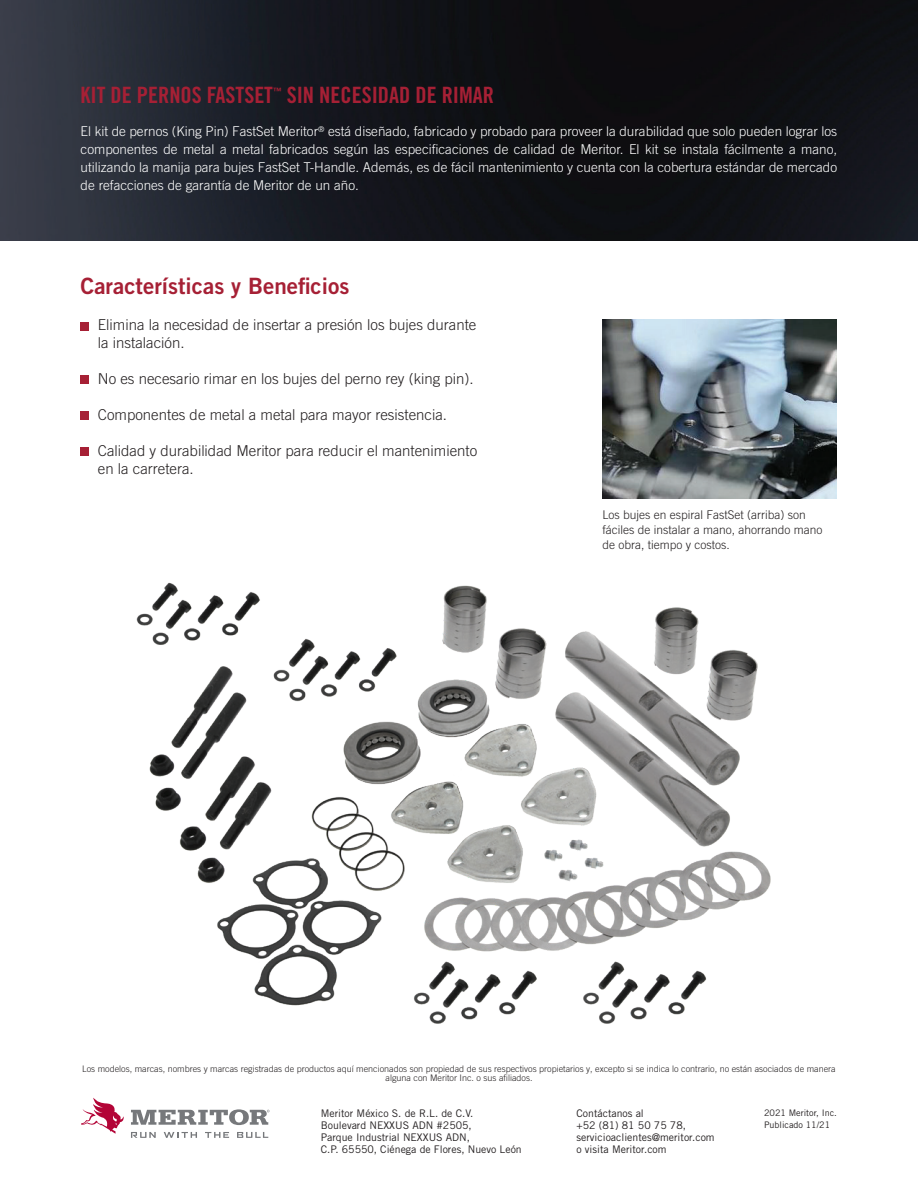
<style>
.page{position:relative;width:918px;height:1188px;background:#fff}
.page>*{position:absolute;margin:0;border:0;box-sizing:border-box;transform-origin:0 0}
.t1{font:22.5px "Trade Gothic LT Pro Bd Cn 20";color:#a62035}
.t2{font:22.5px "Trade Gothic LT Pro Bd 2";color:#a62035}
.t3{font:300 15px/18px "Trade Gothic LT Pro";color:#231f20}
.t4{font:300 13.5px/18px "Trade Gothic LT Pro";color:#fff;text-align:justify}
.t5{font:300 12px/15px "Trade Gothic LT Pro";color:#231f20}
.t6{font:10.5px/12px "Trade Gothic LT Pro";color:#231f20}
.t7{font:300 9px/9px "Trade Gothic LT Pro";color:#231f20;text-align:center}
.t8{font:9px/12px "Trade Gothic LT Pro";color:#231f20}
.t9{font:8.7px "Trade Gothic LT Pro Bd Cn 20";color:#a62035}
</style>
<div class="page">
<img style="left:0;top:0;width:918px;height:240px">
<svg style="left:81px;top:1098px;width:43px;height:36px"></svg>
<svg style="left:131px;top:1132px;width:25px;height:6px"></svg>
<svg style="left:164px;top:1132px;width:33px;height:6px"></svg>
<svg style="left:205px;top:1132px;width:24px;height:6px"></svg>
<svg style="left:237px;top:1132px;width:31px;height:6px"></svg>
<svg style="left:131px;top:1109px;width:139px;height:16px"></svg>
<div style="left:81px;top:322px;width:8px;height:8px;background:#a62035"></div>
<div style="left:81px;top:375px;width:8px;height:8px;background:#a62035"></div>
<div style="left:81px;top:411px;width:8px;height:9px;background:#a62035"></div>
<div style="left:81px;top:447px;width:8px;height:9px;background:#a62035"></div>
<img style="left:603px;top:320px;width:233px;height:179px">
<img style="left:136px;top:582px;width:635px;height:442px">
<h1 class="t1" style="left:81px;top:82px;width:194px">KIT DE PERNOS FASTSET</h1>
<p class="t9" style="left:273px;top:85px;width:10px">™</p>
<h1 class="t1" style="left:287px;top:82px;width:209px">SIN NECESIDAD DE RIMAR</h1>
<p class="t4" style="left:81px;top:122px;width:758px">El kit de pernos (King Pin) FastSet Meritor<sup>®</sup> está diseñado, fabricado y probado para proveer la durabilidad que solo pueden lograr los componentes de metal a metal fabricados según las especificaciones de calidad de Meritor. El kit se instala fácilmente a mano, utilizando la manija para bujes FastSet T-Handle. Además, es de fácil mantenimiento y cuenta con la cobertura estándar de mercado de refacciones de garantía de Meritor de un año.</p>
<h1 class="t2" style="left:81px;top:272px;width:270px">Características y Beneficios</h1>
<p class="t3" style="left:98px;top:316px;width:380px">Elimina la necesidad de insertar a presión los bujes durante la instalación.</p>
<p class="t3" style="left:98px;top:370px;width:377px">No es necesario rimar en los bujes del perno rey (king pin).</p>
<p class="t3" style="left:98px;top:406px;width:351px">Componentes de metal a metal para mayor resistencia.</p>
<p class="t3" style="left:98px;top:442px;width:381px">Calidad y durabilidad Meritor para reducir el mantenimiento en la carretera.</p>
<p class="t5" style="left:603px;top:508px;width:222px">Los bujes en espiral FastSet (arriba) son fáciles de instalar a mano, ahorrando mano de obra, tiempo y costos.</p>
<p class="t7" style="left:82px;top:1064px;width:755px">Los modelos, marcas, nombres y marcas registradas de productos aquí mencionados son propiedad de sus respectivos propietarios y, excepto si se indica lo contrario, no están asociados de manera alguna con Meritor Inc. o sus afiliados.</p>
<p class="t6" style="left:321px;top:1107px;width:203px">Meritor México S. de R.L. de C.V.<br>Boulevard NEXXUS ADN #2505,<br>Parque Industrial NEXXUS ADN,<br>C.P. 65550, Ciénega de Flores, Nuevo León</p>
<p class="t6" style="left:577px;top:1107px;width:140px">Contáctanos al<br>+52 (81) 81 50 75 78, servicioaclientes@meritor.com o visita Meritor.com</p>
<p class="t8" style="left:764px;top:1107px;width:74px">2021 Meritor, Inc.<br>Publicado 11/21</p>
</div>
